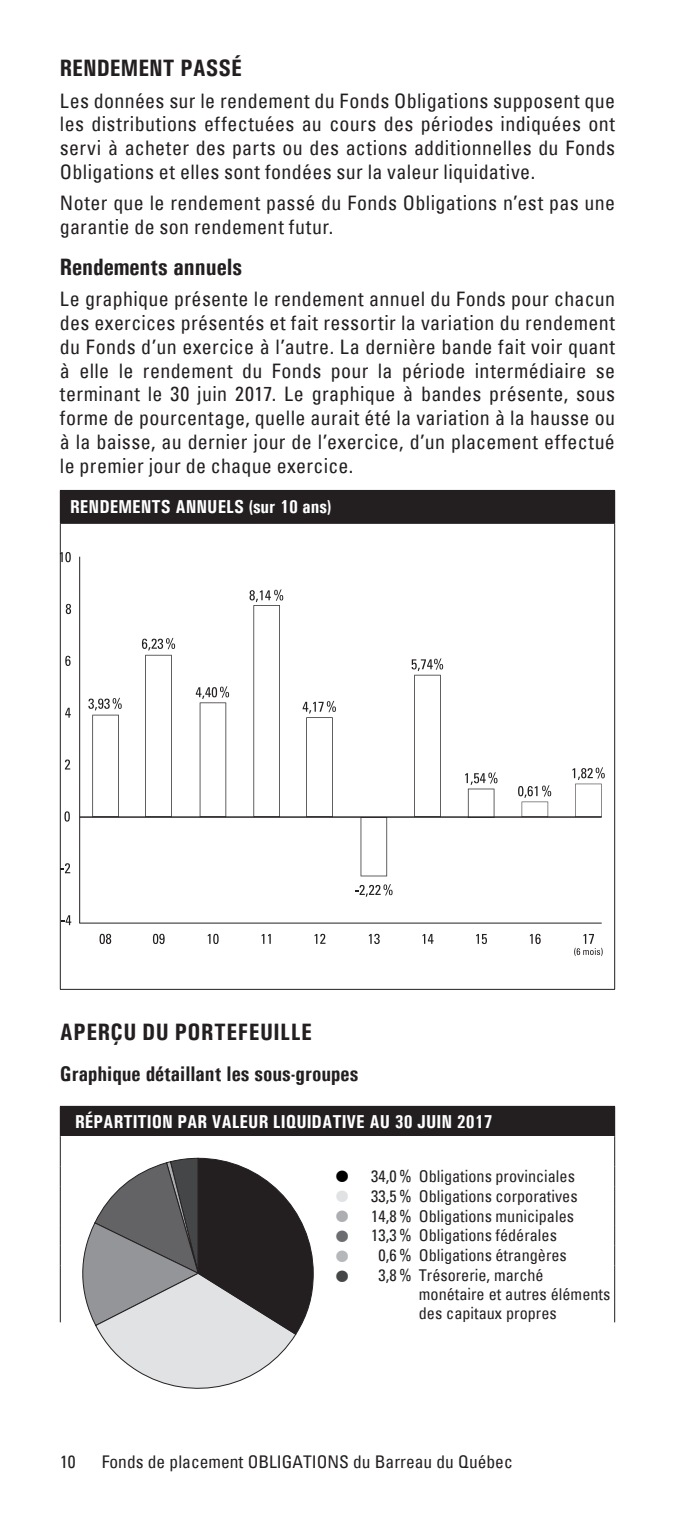
<style>
.page{position:relative;width:675px;height:1530px;background:#fff}
.page>*{position:absolute;margin:0;border:0;box-sizing:border-box;transform-origin:0 0}
.TX_courant{font:700 condensed 23.75px "Univers";letter-spacing:.02em;color:#231f20}
.Niveau_2{font:700 condensed 23.75px "Univers";color:#231f20}
.Niveau_1{font:700 condensed 23.75px "Univers";color:#231f20}
.Niveau_3{font:700 condensed 21.25px "Univers";color:#231f20}
.TX_courant-2{font:condensed 20px/23.8px "Univers";letter-spacing:.015em;color:#231f20;text-align:justify}
.Niveau_1-2{font:700 condensed 18.75px "Univers";color:#fff}
.Tableau_1{font:700 condensed 18.75px "Univers";color:#fff}
.t1{font:condensed 17.5px "Univers";color:#231f20}
.Tartes{font:condensed 16.25px "Univers";color:#231f20}
.TOP_25_TX_courant_TA{font:condensed 16.25px/18.8px "Univers";color:#231f20}
.Tartes-2{font:16.25px "Zapf Dingbats";color:#000}
.Tartes-3{font:16.25px "Zapf Dingbats";color:#e1e2e4}
.Tartes-4{font:16.25px "Zapf Dingbats";color:#adaeb2}
.Tartes-5{font:16.25px "Zapf Dingbats";color:#6c6d70}
.Tartes-6{font:16.25px "Zapf Dingbats";color:#b6b7bb}
.Tartes-7{font:16.25px "Zapf Dingbats";color:#454647}
</style>
<div class="page">
<div style="left:60px;top:490px;width:555px;height:33px;background:#231f20"></div>
<hr style="left:60px;top:523px;width:555px;height:1px;background:#231f20">
<hr style="left:60px;top:524px;width:1px;height:465px;background:#231f20">
<hr style="left:614px;top:524px;width:1px;height:465px;background:#231f20">
<hr style="left:60px;top:989px;width:555px;height:1px;background:#231f20">
<div style="left:60px;top:1106px;width:555px;height:30px;background:#231f20"></div>
<hr style="left:60px;top:1136px;width:1px;height:30px;background:#231f20">
<hr style="left:614px;top:1136px;width:1px;height:30px;background:#231f20">
<svg style="left:60px;top:1166px;width:1px;height:100px"></svg>
<svg style="left:614px;top:1166px;width:1px;height:100px"></svg>
<hr style="left:60px;top:1266px;width:1px;height:56px;background:#231f20">
<hr style="left:614px;top:1266px;width:1px;height:56px;background:#231f20">
<svg style="left:82px;top:1158px;width:232px;height:231px"></svg>
<svg style="left:64px;top:811px;width:6px;height:11px"></svg>
<svg style="left:66px;top:812px;width:3px;height:9px"></svg>
<svg style="left:65px;top:759px;width:5px;height:11px"></svg>
<svg style="left:65px;top:708px;width:6px;height:10px"></svg>
<svg style="left:65px;top:656px;width:6px;height:10px"></svg>
<svg style="left:66px;top:604px;width:5px;height:10px"></svg>
<svg style="left:60px;top:552px;width:10px;height:10px"></svg>
<svg style="left:61px;top:915px;width:10px;height:10px"></svg>
<svg style="left:60px;top:863px;width:10px;height:10px"></svg>
<hr style="left:79px;top:557px;width:1px;height:366px;background:#231f20">
<hr style="left:80px;top:816px;width:522px;height:2px;background:#231f20">
<svg style="left:154px;top:934px;width:11px;height:10px"></svg>
<svg style="left:142px;top:638px;width:33px;height:179px"></svg>
<svg style="left:476px;top:934px;width:11px;height:10px"></svg>
<svg style="left:465px;top:772px;width:32px;height:46px"></svg>
<svg style="left:530px;top:934px;width:11px;height:10px"></svg>
<svg style="left:519px;top:785px;width:32px;height:32px"></svg>
<svg style="left:572px;top:767px;width:33px;height:50px"></svg>
<svg style="left:101px;top:934px;width:10px;height:10px"></svg>
<svg style="left:88px;top:698px;width:34px;height:119px"></svg>
<svg style="left:213px;top:934px;width:6px;height:10px"></svg>
<svg style="left:208px;top:934px;width:9px;height:10px"></svg>
<svg style="left:196px;top:686px;width:33px;height:131px"></svg>
<svg style="left:262px;top:934px;width:9px;height:10px"></svg>
<svg style="left:250px;top:589px;width:33px;height:228px"></svg>
<svg style="left:315px;top:934px;width:11px;height:10px"></svg>
<svg style="left:303px;top:701px;width:33px;height:116px"></svg>
<svg style="left:369px;top:934px;width:11px;height:10px"></svg>
<svg style="left:361px;top:817px;width:26px;height:59px"></svg>
<svg style="left:355px;top:884px;width:38px;height:13px"></svg>
<hr style="left:79px;top:923px;width:523px;height:1px;background:#231f20">
<svg style="left:423px;top:934px;width:11px;height:10px"></svg>
<svg style="left:412px;top:658px;width:31px;height:159px"></svg>
<svg style="left:574px;top:934px;width:29px;height:22px"></svg>
<p class="Niveau_1" style="left:60px;top:54px;width:184px">RENDEMENT PASSÉ</p>
<p class="TX_courant-2" style="left:60px;top:88px;width:557px">Les données sur le rendement du Fonds Obligations supposent que les distributions effectuées au cours des périodes indiquées ont servi à acheter des parts ou des actions additionnelles du Fonds Obligations et elles sont fondées sur la valeur liquidative.</p>
<p class="TX_courant-2" style="left:60px;top:191px;width:557px">Noter que le rendement passé du Fonds Obligations n’est pas une garantie de son rendement futur.</p>
<p class="Niveau_2" style="left:60px;top:253px;width:184px">Rendements annuels</p>
<p class="TX_courant-2" style="left:60px;top:287px;width:557px">Le graphique présente le rendement annuel du Fonds pour chacun des exercices présentés et fait ressortir la variation du rendement du Fonds d’un exercice à l’autre. La dernière bande fait voir quant à elle le rendement du Fonds pour la période intermédiaire se terminant le 30 juin 2017. Le graphique à bandes présente, sous forme de pourcentage, quelle aurait été la variation à la hausse ou à la baisse, au dernier jour de l’exercice, d’un placement effectué le premier jour de chaque exercice.</p>
<p class="Tableau_1" style="left:70px;top:496px;width:262px">RENDEMENTS ANNUELS (sur 10 ans)</p>
<p class="TX_courant" style="left:60px;top:1017px;width:254px">APERÇU DU PORTEFEUILLE</p>
<p class="Niveau_3" style="left:60px;top:1061px;width:300px">Graphique détaillant les sous-groupes</p>
<p class="Niveau_1-2" style="left:75px;top:1110px;width:419px">RÉPARTITION PAR VALEUR LIQUIDATIVE AU 30 JUIN 2017</p>
<p class="Tartes-2" style="left:336px;top:1169px;width:14px">●</p>
<p class="Tartes" style="left:371px;top:1165px;width:205px">34,0 % Obligations provinciales</p>
<p class="Tartes-3" style="left:336px;top:1189px;width:14px">●</p>
<p class="Tartes" style="left:371px;top:1185px;width:208px">33,5 % Obligations corporatives</p>
<p class="Tartes-4" style="left:336px;top:1209px;width:14px">●</p>
<p class="Tartes" style="left:371px;top:1205px;width:204px">14,8 % Obligations municipales</p>
<p class="Tartes-5" style="left:336px;top:1229px;width:14px">●</p>
<p class="Tartes" style="left:371px;top:1225px;width:187px">13,3 % Obligations fédérales</p>
<p class="Tartes-6" style="left:336px;top:1249px;width:14px">●</p>
<p class="Tartes" style="left:379px;top:1245px;width:190px">0,6 % Obligations étrangères</p>
<p class="Tartes-7" style="left:336px;top:1268px;width:14px">●</p>
<p class="Tartes" style="left:379px;top:1265px;width:167px">3,8 % Trésorerie, marché</p>
<p class="TOP_25_TX_courant_TA" style="left:419px;top:1284px;width:193px">monétaire et autres éléments des capitaux propres</p>
<p class="t1" style="left:60px;top:1450px;width:17px">10</p>
<p class="t1" style="left:102px;top:1450px;width:412px">Fonds de placement OBLIGATIONS du Barreau du Québec</p>
</div>
